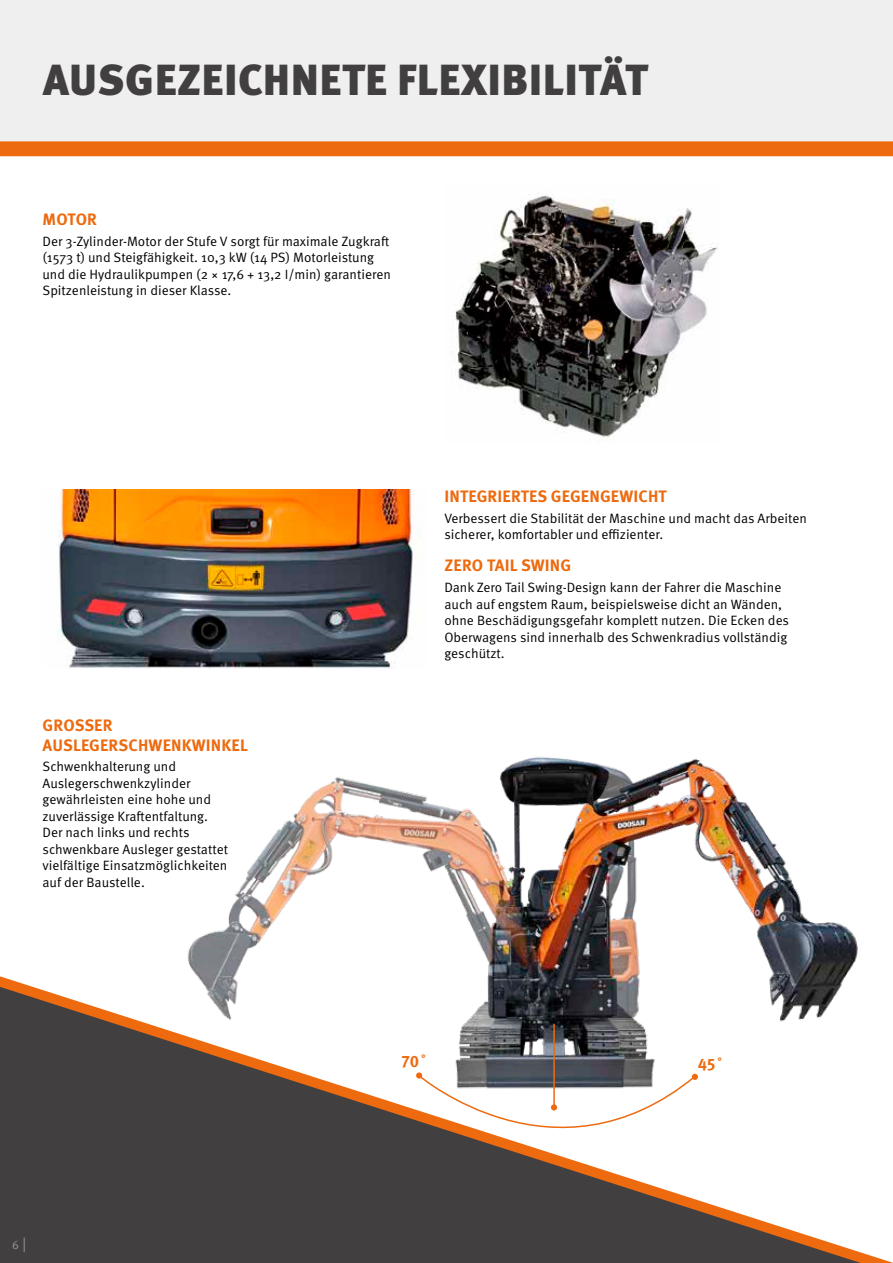
<style>
.page{position:relative;width:893px;height:1263px;background:#fff}
.page>*{position:absolute;margin:0;border:0;box-sizing:border-box;transform-origin:0 0}
.t1{font:900 43.5px "Meta Pro";letter-spacing:.01em;color:#423f41}
.t2{font:700 16.5px/19.5px "Meta Pro";letter-spacing:.01em;color:#ed6a0f}
.t3{font:13.5px/16.5px "Meta Pro Norm";color:#000}
.t4{font:12px "Meta Pro Norm";color:#979296}
.s1{font-size:15px}
</style>
<div class="page">
<div style="left:0;top:0;width:893px;height:141px;background:#efefef"></div>
<div style="left:0;top:141px;width:893px;height:15px;background:#ed6a0f"></div>
<svg style="left:0;top:976px;width:893px;height:287px;fill:#423f41"></svg>
<img style="left:453px;top:193px;width:265px;height:245px">
<img style="left:57px;top:489px;width:362px;height:180px">
<img style="left:179px;top:757px;width:693px;height:340px">
<hr style="left:553px;top:1024px;width:2px;height:83px;background:#ed6a0f">
<div style="left:416px;top:1072px;width:6px;height:7px;background:#ed6a0f;border-radius:50%"></div>
<svg style="left:418px;top:1074px;width:280px;height:117px"></svg>
<h1 class="t1" style="left:43px;top:45px;width:607px">AUSGEZEICHNETE FLEXIBILITÄT</h1>
<p class="t2" style="left:43px;top:209px;width:56px">MOTOR</p>
<p class="t3" style="left:43px;top:232px;width:350px">Der 3-Zylinder-Motor der Stufe V sorgt für maximale Zugkraft (1573 t) und Steigfähigkeit. 10,3 kW (14 PS) Motorleistung und die Hydraulikpumpen (2 × 17,6 + 13,2 I/min) garantieren Spitzenleistung in dieser Klasse.</p>
<p class="t2" style="left:43px;top:714px;width:207px">GROSSER<br>AUSLEGERSCHWENKWINKEL</p>
<p class="t3" style="left:43px;top:757px;width:187px">Schwenkhalterung und<br>Auslegerschwenkzylinder gewährleisten eine hohe und zuverlässige Kraftentfaltung.<br>Der nach links und rechts schwenkbare Ausleger gestattet vielfältige Einsatzmöglichkeiten auf der Baustelle.</p>
<p class="t4" style="left:12px;top:1235px;width:16px">6 <span class="s1">|</span></p>
<p class="t2" style="left:444px;top:485px;width:224px">INTEGRIERTES GEGENGEWICHT</p>
<p class="t3" style="left:444px;top:509px;width:364px">Verbessert die Stabilität der Maschine und macht das Arbeiten sicherer, komfortabler und effizienter.</p>
<p class="t2" style="left:444px;top:555px;width:128px">ZERO TAIL SWING</p>
<p class="t3" style="left:444px;top:578px;width:346px">Dank Zero Tail Swing-Design kann der Fahrer die Maschine auch auf engstem Raum, beispielsweise dicht an Wänden, ohne Beschädigungsgefahr komplett nutzen. Die Ecken des Oberwagens sind innerhalb des Schwenkradius vollständig geschützt.</p>
<p class="t2" style="left:401px;top:1050px;width:19px">70̊</p>
<p class="t2" style="left:698px;top:1053px;width:19px">45̊</p>
</div>
